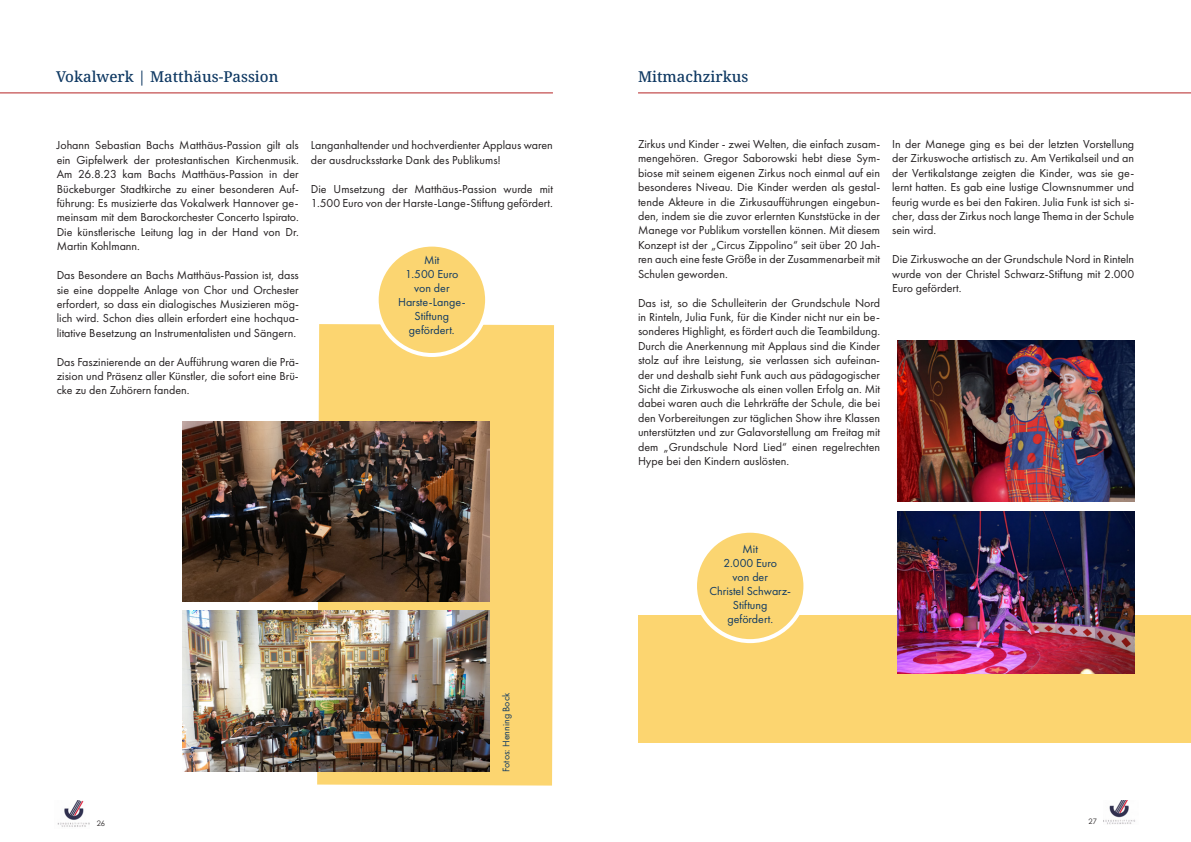
<style>
.page{position:relative;width:1191px;height:842px;background:#fff}
.page>*{position:absolute;margin:0;border:0;box-sizing:border-box;transform-origin:0 0}
.t1{font:500 15px "Noto Serif";color:#0f3963}
.t2{font:12px/14.4px "Futura PT";color:#231f20;text-align:justify}
.t3{font:12px/14px "Futura PT";color:#0f3963;text-align:center}
.t4{font:10px "Futura PT";color:#0f3963}
.t5{font:7.5px "Century Gothic";color:#231f20}
</style>
<div class="page">
<img style="left:1103px;top:800px;width:32px;height:25px">
<img style="left:57px;top:800px;width:33px;height:27px">
<hr style="left:0;top:92px;width:553px;height:1px;background:#b52325">
<hr style="left:638px;top:92px;width:553px;height:1px;background:#b52325">
<div style="left:638px;top:615px;width:553px;height:128px;background:#fcd570"></div>
<div style="left:317px;top:324px;width:237px;height:461px;background:#fcd570"></div>
<img style="left:182px;top:421px;width:307px;height:181px">
<img style="left:182px;top:610px;width:307px;height:162px">
<div style="left:377px;top:245px;width:110px;height:110px;background:#fbd571;border-radius:50%"></div>
<div style="left:375px;top:243px;width:114px;height:114px;border:4px solid #fff;border-radius:50%"></div>
<div style="left:695px;top:531px;width:110px;height:110px;background:#fbd571;border-radius:50%"></div>
<div style="left:693px;top:529px;width:114px;height:114px;border:4px solid #fff;border-radius:50%"></div>
<img style="left:897px;top:340px;width:237px;height:162px">
<img style="left:897px;top:511px;width:237px;height:162px">
<p class="t1" style="left:56px;top:67px;width:224px">Vokalwerk | Matthäus-Passion</p>
<p class="t1" style="left:638px;top:67px;width:112px">Mitmachzirkus</p>
<p class="t2" style="left:57px;top:138px;width:244px">Johann Sebastian Bachs Matthäus-Passion gilt als ein Gipfelwerk der protestantischen Kirchenmusik.<br>Am 26.8.23 kam Bachs Matthäus-Passion in der Bückeburger Stadtkirche zu einer besonderen Auf&shy;führung: Es musizierte das Vokalwerk Hannover ge&shy;meinsam mit dem Barockorchester Concerto Ispirato.<br>Die künstlerische Leitung lag in der Hand von Dr.<br>Martin Kohlmann.</p>
<p class="t2" style="left:57px;top:268px;width:244px">Das Besondere an Bachs Matthäus-Passion ist, dass sie eine doppelte Anlage von Chor und Orchester erfordert, so dass ein dialogisches Musizieren mög&shy;lich wird. Schon dies allein erfordert eine hochqua&shy;litative Besetzung an Instrumentalisten und Sängern.</p>
<p class="t2" style="left:57px;top:354px;width:244px">Das Faszinierende an der Aufführung waren die Prä&shy;zision und Präsenz aller Künstler, die sofort eine Brü&shy;cke zu den Zuhörern fanden.</p>
<p class="t2" style="left:311px;top:138px;width:244px">Langanhaltender und hochverdienter Applaus waren der ausdrucksstarke Dank des Publikums!</p>
<p class="t2" style="left:311px;top:181px;width:244px">Die Umsetzung der Matthäus-Passion wurde mit<br>1.500 Euro von der Harste-Lange-Stiftung gefördert.</p>
<p class="t3" style="left:398px;top:253px;width:69px">Mit<br>1.500 Euro von der<br>Harste-Lange-<br>Stiftung gefördert.</p>
<p class="t2" style="left:638px;top:137px;width:244px">Zirkus und Kinder - zwei Welten, die einfach zusam&shy;mengehören. Gregor Saborowski hebt diese Sym&shy;biose mit seinem eigenen Zirkus noch einmal auf ein besonderes Niveau. Die Kinder werden als gestal&shy;tende Akteure in die Zirkusaufführungen eingebun&shy;den, indem sie die zuvor erlernten Kunststücke in der Manege vor Publikum vorstellen können. Mit diesem Konzept ist der „Circus Zippolino“ seit über 20 Jah&shy;ren auch eine feste Größe in der Zusammenarbeit mit Schulen geworden.</p>
<p class="t2" style="left:638px;top:295px;width:244px">Das ist, so die Schulleiterin der Grundschule Nord in Rinteln, Julia Funk, für die Kinder nicht nur ein be&shy;sonderes Highlight, es fördert auch die Teambildung.<br>Durch die Anerkennung mit Applaus sind die Kinder stolz auf ihre Leistung, sie verlassen sich aufeinan&shy;der und deshalb sieht Funk auch aus pädagogischer Sicht die Zirkuswoche als einen vollen Erfolg an. Mit dabei waren auch die Lehrkräfte der Schule, die bei den Vorbereitungen zur täglichen Show ihre Klassen unterstützten und zur Galavorstellung am Freitag mit dem „Grundschule Nord Lied“ einen regelrechten Hype bei den Kindern auslösten.</p>
<p class="t2" style="left:892px;top:137px;width:244px">In der Manege ging es bei der letzten Vorstellung der Zirkuswoche artistisch zu. Am Vertikalseil und an der Vertikalstange zeigten die Kinder, was sie ge&shy;lernt hatten. Es gab eine lustige Clownsnummer und feurig wurde es bei den Fakiren. Julia Funk ist sich si&shy;cher, dass der Zirkus noch lange Thema in der Schule sein wird.</p>
<p class="t2" style="left:892px;top:252px;width:244px">Die Zirkuswoche an der Grundschule Nord in Rinteln wurde von der Christel Schwarz-Stiftung mit 2.000<br>Euro gefördert.</p>
<p class="t4" style="left:500px;top:772px;width:81px;rotate:-90deg">Fotos: Henning Bock</p>
<p class="t3" style="left:709px;top:542px;width:83px">Mit<br>2.000 Euro<br>von der<br>Christel Schwarz-<br>Stiftung gefördert.</p>
<p class="t5" style="left:97px;top:818px;width:10px">26</p>
<p class="t5" style="left:1088px;top:816px;width:10px">27</p>
</div>
